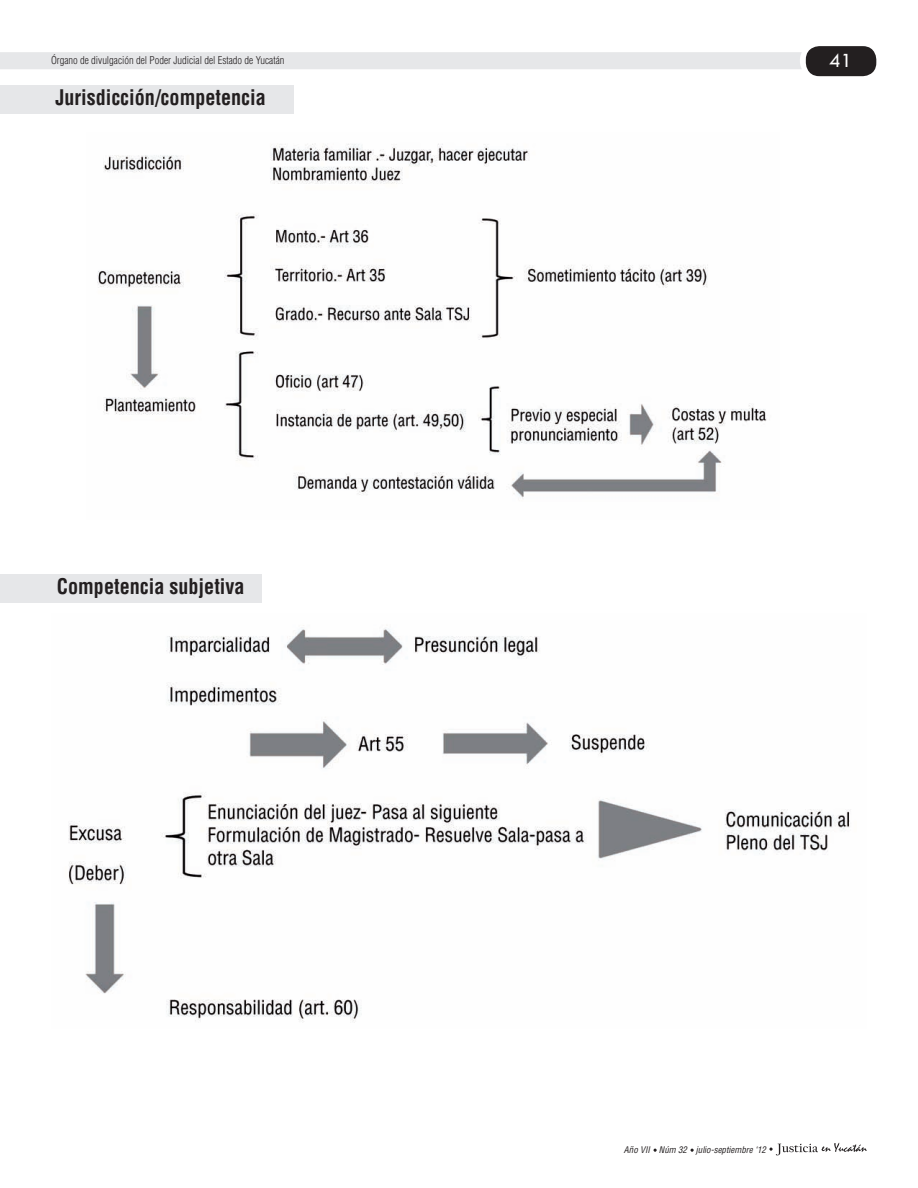
<style>
.page{position:relative;width:918px;height:1188px;background:#fff}
.page>*{position:absolute;margin:0;border:0;box-sizing:border-box;transform-origin:0 0}
.t1{font:700 condensed 21px "Helvetica LT Std";color:#231f20;scale:.96 1}
.t2{font:21px "Tw Cen";color:#fff}
.t3{font:300 condensed 10.5px "Helvetica LT Std";color:#231f20}
.t4{font:italic condensed 8.85px "Helvetica LT Std";color:#231f20}
</style>
<div class="page">
<div style="left:0;top:52px;width:802px;height:17px;background:#e6e7e9"></div>
<div style="left:806px;top:46px;width:70px;height:30px;background:#231f20;border-radius:14px"></div>
<svg style="left:769px;top:1143px;width:98px;height:12px"></svg>
<img style="left:97px;top:143px;width:670px;height:356px">
<div style="left:0;top:85px;width:293px;height:29px;background:#e6e7e9"></div>
<div style="left:0;top:574px;width:261px;height:29px;background:#e6e7e9"></div>
<img style="left:68px;top:625px;width:782px;height:398px">
<p class="t3" style="left:51px;top:54px;width:235px">Órgano de divulgación del Poder Judicial del Estado de Yucatán</p>
<h1 class="t1" style="left:55px;top:85px;width:221px">Jurisdicción/competencia</h1>
<h1 class="t1" style="left:57px;top:574px;width:197px">Competencia subjetiva</h1>
<h1 class="t2" style="left:829px;top:47px;width:25px">41</h1>
<p class="t4" style="left:624px;top:1144px;width:144px">Año VII Núm 32 julio-septiembre ‘12</p>
</div>
